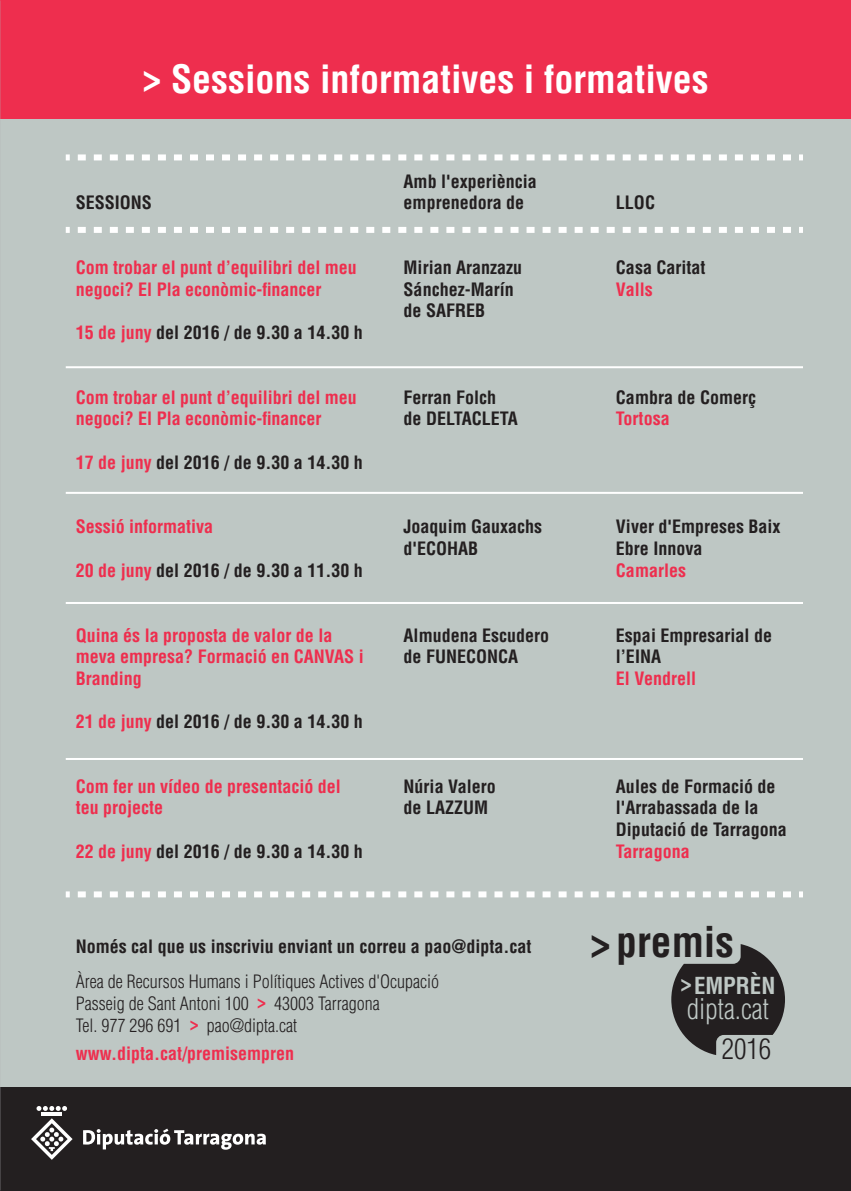
<style>
.page{position:relative;width:851px;height:1191px;background:#fff}
.page>*{position:absolute;margin:0;border:0;box-sizing:border-box;transform-origin:0 0}
.t1{font:700 condensed 41.4px "Helvetica LT Std";color:#231f20}
.t2{font:700 condensed 38px "Helvetica LT Std";color:#fff}
.t3{font:300 condensed 27.8px "Helvetica LT Std";color:#bec7c4}
.t4{font:300 condensed 27.8px "Helvetica LT Std";color:#231f20}
.t5{font:700 condensed 22.8px "Helvetica LT Std";color:#bec7c4}
.t6{font:700 condensed 18px/21.6px "Helvetica LT Std";color:#231f20}
.t7{font:700 condensed 18px/21.6px "Helvetica LT Std";color:#ee2e4e}
.t8{font:300 condensed 18px/21.6px "Helvetica LT Std";color:#231f20}
.s1{color:#ee2e4e}
.s2{font-weight:700;color:#ee2e4e}
</style>
<div class="page">
<div style="left:0;top:76px;width:850px;height:1011px;background:#bec7c4"></div>
<div style="left:0;top:0;width:850px;height:119px;background:#ee2e4e"></div>
<div style="left:0;top:1087px;width:850px;height:104px;background:#231f20"></div>
<hr style="left:41px;top:1112px;width:21px;height:4px;background:#fff">
<svg style="left:36px;top:1106px;width:31px;height:5px"></svg>
<svg style="left:31px;top:1118px;width:42px;height:41px"></svg>
<svg style="left:83px;top:1128px;width:183px;height:21px"></svg>
<svg style="left:671px;top:944px;width:113px;height:111px"></svg>
<svg style="left:66px;top:891px;width:4px;height:6px"></svg>
<svg style="left:78px;top:891px;width:724px;height:6px"></svg>
<svg style="left:66px;top:227px;width:4px;height:6px"></svg>
<svg style="left:78px;top:227px;width:724px;height:6px"></svg>
<hr style="left:66px;top:366px;width:736px;height:2px;background:#fff">
<hr style="left:66px;top:492px;width:736px;height:2px;background:#fff">
<hr style="left:66px;top:602px;width:736px;height:2px;background:#fff">
<hr style="left:66px;top:758px;width:736px;height:2px;background:#fff">
<svg style="left:66px;top:154px;width:4px;height:6px"></svg>
<svg style="left:78px;top:154px;width:724px;height:6px"></svg>
<hr style="left:850px;top:0;width:1px;height:1191px;background:#b2b3b7">
<h2 class="t2" style="left:142px;top:56px;width:567px">&gt; Sessions informatives i formatives</h2>
<p class="t6" style="left:76px;top:192px;width:78px">SESSIONS</p>
<p class="t7" style="left:76px;top:257px;width:283px">Com trobar el punt d’equilibri del meu negoci? El Pla econòmic-financer</p>
<p class="t6" style="left:76px;top:321px;width:288px"><span class="s1">15 de juny</span> del 2016 / de 9.30 a 14.30 h</p>
<p class="t7" style="left:76px;top:386px;width:283px">Com trobar el punt d’equilibri del meu negoci? El Pla econòmic-financer</p>
<p class="t6" style="left:76px;top:451px;width:288px"><span class="s1">17 de juny</span> del 2016 / de 9.30 a 14.30 h</p>
<p class="t7" style="left:76px;top:516px;width:139px">Sessió informativa</p>
<p class="t6" style="left:76px;top:559px;width:288px"><span class="s1">20 de juny</span> del 2016 / de 9.30 a 11.30 h</p>
<p class="t7" style="left:76px;top:624px;width:289px">Quina és la proposta de valor de la meva empresa? Formació en CANVAS i<br>Branding</p>
<p class="t6" style="left:76px;top:710px;width:288px"><span class="s1">21 de juny</span> del 2016 / de 9.30 a 14.30 h</p>
<p class="t7" style="left:76px;top:775px;width:266px">Com fer un vídeo de presentació del teu projecte</p>
<p class="t6" style="left:76px;top:840px;width:288px"><span class="s1">22 de juny</span> del 2016 / de 9.30 a 14.30 h</p>
<p class="t6" style="left:403px;top:170px;width:135px">Amb l'experiència emprenedora de</p>
<p class="t6" style="left:403px;top:257px;width:120px">Mirian Aranzazu<br>Sánchez-Marín de SAFREB</p>
<p class="t6" style="left:403px;top:386px;width:116px">Ferran Folch de DELTACLETA</p>
<p class="t6" style="left:403px;top:516px;width:140px">Joaquim Gauxachs d'ECOHAB</p>
<p class="t6" style="left:403px;top:624px;width:147px">Almudena Escudero de FUNECONCA</p>
<p class="t6" style="left:403px;top:775px;width:94px">Núria Valero de LAZZUM</p>
<p class="t6" style="left:76px;top:935px;width:457px">Només cal que us inscriviu enviant un correu a pao@dipta.cat</p>
<p class="t8" style="left:76px;top:971px;width:365px">Àrea de Recursos Humans i Polítiques Actives d'Ocupació<br>Passeig de Sant Antoni 100 <span class="s2">&gt;</span> 43003 Tarragona<br>Tel. 977 296 691 <span class="s2">&gt;</span> pao@dipta.cat</p>
<p class="t7" style="left:76px;top:1042px;width:220px">www.dipta.cat/premisempren</p>
<p class="t6" style="left:616px;top:192px;width:41px">LLOC</p>
<p class="t6" style="left:616px;top:257px;width:91px">Casa Caritat</p>
<p class="t7" style="left:616px;top:278px;width:38px">Valls</p>
<p class="t6" style="left:616px;top:386px;width:142px">Cambra de Comerç</p>
<p class="t7" style="left:616px;top:408px;width:55px">Tortosa</p>
<p class="t6" style="left:616px;top:516px;width:166px">Viver d'Empreses Baix<br>Ebre Innova</p>
<p class="t7" style="left:616px;top:559px;width:72px">Camarles</p>
<p class="t6" style="left:616px;top:624px;width:157px">Espai Empresarial de l’EINA</p>
<p class="t7" style="left:616px;top:667px;width:82px">El Vendrell</p>
<p class="t6" style="left:616px;top:775px;width:172px">Aules de Formació de l'Arrabassada de la<br>Diputació de Tarragona</p>
<p class="t7" style="left:616px;top:840px;width:75px">Tarragona</p>
<h1 class="t1" style="left:590px;top:916px;width:145px">&gt; premis</h1>
<p class="t5" style="left:680px;top:971px;width:96px">&gt; EMPRÈN</p>
<h3 class="t3" style="left:686px;top:992px;width:84px">dipta.cat</h3>
<h3 class="t4" style="left:721px;top:1031px;width:51px">2016</h3>
</div>
